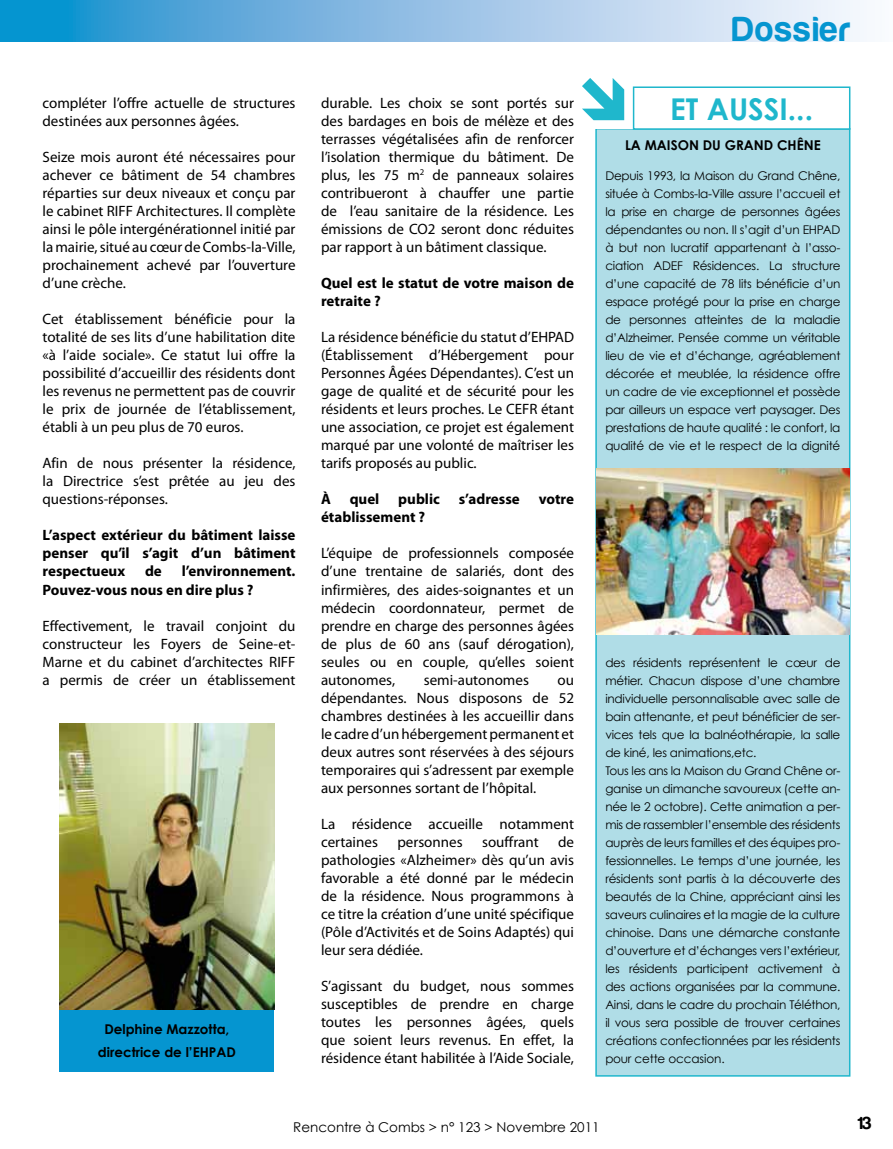
<style>
.page{position:relative;width:893px;height:1149px;background:#fff}
.page>*{position:absolute;margin:0;border:0;box-sizing:border-box;transform-origin:0 0}
.t1{font:36px "Harabara";letter-spacing:.05em;color:#0595d0}
.t2{font:700 30px "Century Gothic";color:#1fb7cc}
.t3{font:18px "Harabara";color:#000}
.t4{font:15px/18px "Myriad Pro";color:#000;text-align:justify}
.t5{font:700 15px/18px "Myriad Pro";color:#000}
.t6{font:700 13.5px/22.2px "Century Gothic";color:#000;text-align:center}
.t7{font:13.5px "Century Gothic";color:#000}
.t8{font:12px/18px "Century Gothic";letter-spacing:-.02em;color:#000;text-align:justify}
</style>
<div class="page">
<hr style="left:0;top:0;width:1px;height:42px;background:#0595d0">
<svg style="left:1px;top:0;width:863px;height:42px;background:#8cc1e5"></svg>
<div style="left:596px;top:129px;width:254px;height:946px;background:#b0dde7"></div>
<div style="left:595px;top:128px;width:255px;height:948px;border:2px solid #1fb7cc"></div>
<div style="left:574px;top:74px;width:58px;height:55px;background:#fff"></div>
<div style="left:633px;top:86px;width:217px;height:44px;border:2px solid #1fb7cc"></div>
<img style="left:596px;top:468px;width:254px;height:166px">
<div style="left:60px;top:1008px;width:214px;height:62px;background:#0595d0"></div>
<img style="left:60px;top:723px;width:214px;height:286px">
<p class="t4" style="left:43px;top:94px;width:254px">compléter l’offre actuelle de structures destinées aux personnes âgées.</p>
<p class="t4" style="left:43px;top:148px;width:255px">Seize mois auront été nécessaires pour achever ce bâtiment de 54 chambres réparties sur deux niveaux et conçu par le cabinet RIFF Architectures. Il complète ainsi le pôle intergénérationnel initié par la mairie, situé au cœur de Combs-la-Ville, prochainement achevé par l’ouverture d’une crèche.</p>
<p class="t4" style="left:43px;top:310px;width:255px">Cet établissement bénéficie pour la totalité de ses lits d’une habilitation dite «à l’aide sociale». Ce statut lui offre la possibilité d’accueillir des résidents dont les revenus ne permettent pas de couvrir le prix de journée de l’établissement, établi à un peu plus de 70 euros.</p>
<p class="t4" style="left:43px;top:454px;width:254px">Afin de nous présenter la résidence, la Directrice s’est prêtée au jeu des questions-réponses.</p>
<p class="t5" style="left:43px;top:526px;width:255px;text-align:justify">L’aspect extérieur du bâtiment laisse penser qu’il s’agit d’un bâtiment respectueux</p>
<p class="t5" style="left:43px;top:562px;width:254px;text-indent:139px">l’environnement.<br>Pouvez-vous nous en dire plus ?</p>
<p class="t4" style="left:43px;top:616px;width:255px">Effectivement, le travail conjoint du constructeur les Foyers de Seine-et-Marne et du cabinet d’architectes RIFF a permis de créer un établissement</p>
<p class="t5" style="left:145px;top:562px;width:18px">de</p>
<p class="t6" style="left:98px;top:1017px;width:139px">Delphine Mazzotta, directrice de l’EHPAD</p>
<p class="t4" style="left:321px;top:94px;width:255px">durable. Les choix se sont portés sur des bardages en bois de mélèze et des terrasses végétalisées afin de renforcer l’isolation thermique du bâtiment. De plus, les 75 m<sup>2</sup> de panneaux solaires contribueront à chauffer une partie de l’eau sanitaire de la résidence. Les émissions de CO2 seront donc réduites par rapport à un bâtiment classique.</p>
<p class="t5" style="left:321px;top:274px;width:254px">Quel est le statut de votre maison de retraite ?</p>
<p class="t4" style="left:321px;top:328px;width:255px">La résidence bénéficie du statut d’EHPAD (Établissement d’Hébergement pour Personnes Âgées Dépendantes). C’est un gage de qualité et de sécurité pour les résidents et leurs proches. Le CEFR étant une association, ce projet est également marqué par une volonté de maîtriser les tarifs proposés au public.</p>
<p class="t5" style="left:321px;top:490px;width:11px">À</p>
<p class="t5" style="left:350px;top:490px;width:31px">quel</p>
<p class="t5" style="left:398px;top:490px;width:43px">public</p>
<p class="t5" style="left:459px;top:490px;width:63px">s’adresse</p>
<p class="t5" style="left:539px;top:490px;width:37px">votre</p>
<p class="t5" style="left:321px;top:508px;width:106px">établissement ?</p>
<p class="t4" style="left:321px;top:544px;width:255px">L’équipe de professionnels composée d’une trentaine de salariés, dont des infirmières, des aides-soignantes et un médecin coordonnateur, permet de prendre en charge des personnes âgées de plus de 60 ans (sauf dérogation), seules ou en couple, qu’elles soient autonomes,</p>
<p class="t4" style="left:424px;top:670px;width:107px">semi-autonomes</p>
<p class="t4" style="left:321px;top:670px;width:255px;text-indent:236px">ou dépendantes. Nous disposons de 52 chambres destinées à les accueillir dans le cadre d’un hébergement permanent et deux autres sont réservées à des séjours temporaires qui s’adressent par exemple aux personnes sortant de l’hôpital.</p>
<p class="t4" style="left:321px;top:814px;width:255px">La résidence accueille notamment certaines</p>
<p class="t4" style="left:397px;top:832px;width:67px">personnes</p>
<p class="t4" style="left:482px;top:832px;width:58px">souffrant</p>
<p class="t4" style="left:321px;top:832px;width:255px;text-indent:237px">de pathologies «Alzheimer» dès qu’un avis favorable a été donné par le médecin de la résidence. Nous programmons à ce titre la création d’une unité spécifique (Pôle d’Activités et de Soins Adaptés) qui leur sera dédiée.</p>
<p class="t4" style="left:321px;top:976px;width:255px">S’agissant du budget, nous sommes susceptibles de prendre en charge toutes les personnes âgées, quels que soient leurs revenus. En effet, la résidence étant habilitée à l’Aide Sociale,</p>
<h1 class="t1" style="left:732px;top:11px;width:119px">Dossier</h1>
<h2 class="t2" style="left:670px;top:91px;width:144px">ET AUSSI...</h2>
<p class="t6" style="left:625px;top:134px;width:197px">LA MAISON DU GRAND CHÊNE</p>
<p class="t8" style="left:605px;top:166px;width:237px">Depuis 1993, la Maison du Grand Chêne, située à Combs-la-Ville assure l’accueil et la prise en charge de personnes âgées dépendantes ou non. Il s’agit d’un EHPAD à but non lucratif appartenant à l’asso&shy;ciation ADEF Résidences. La structure d’une capacité de 78 lits bénéficie d’un espace protégé pour la prise en charge de personnes atteintes de la maladie d’Alzheimer. Pensée comme un véritable lieu de vie et d’échange, agréablement décorée et meublée, la résidence offre un cadre de vie exceptionnel et possède par ailleurs un espace vert paysager. Des prestations de haute qualité : le confort, la qualité de vie et le respect de la dignité</p>
<p class="t8" style="left:605px;top:652px;width:237px;text-align:left">des résidents représentent le cœur de métier. Chacun dispose d’une chambre individuelle personnalisable avec salle de bain attenante, et peut bénéficier de ser&shy;vices tels que la balnéothérapie, la salle de kiné, les animations,etc.<br>Tous les ans la Maison du Grand Chêne or&shy;ganise un dimanche savoureux (cette an&shy;née le 2 octobre). Cette animation a per&shy;mis de rassembler l’ensemble des résidents auprès de leurs familles et des équipes pro&shy;fessionnelles. Le temps d’une journée, les résidents sont partis à la découverte des beautés de la Chine, appréciant ainsi les saveurs culinaires et la magie de la culture chinoise. Dans une démarche constante d’ouverture et d’échanges vers l’extérieur, les résidents participent activement à des actions organisées par la commune.<br>Ainsi, dans le cadre du prochain Téléthon, il vous sera possible de trouver certaines créations confectionnées par les résidents pour cette occasion.</p>
<p class="t7" style="left:293px;top:1118px;width:308px">Rencontre à Combs &gt; n° 123 &gt; Novembre 2011</p>
<p class="t3" style="left:858px;top:1113px;width:16px">13</p>
</div>
